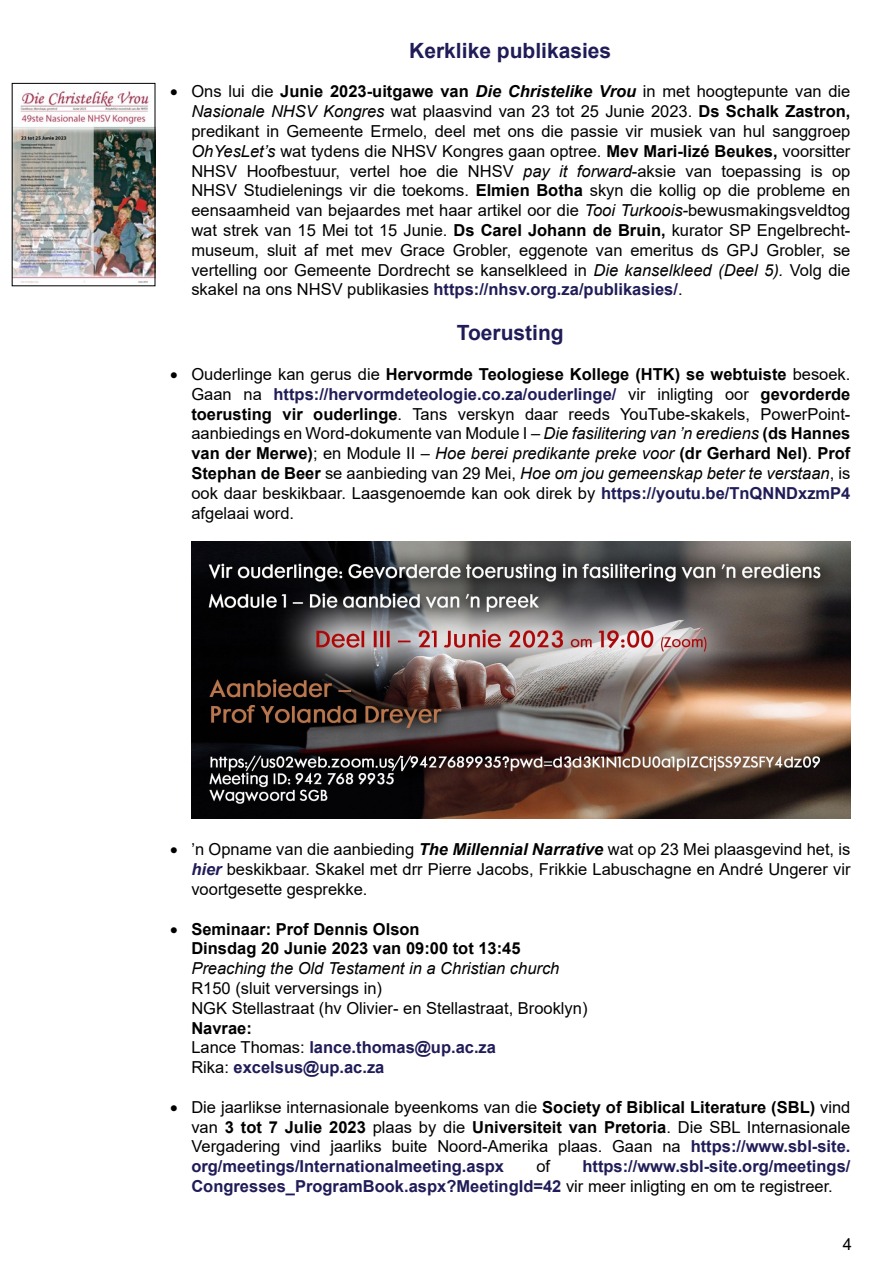
<style>
.page{position:relative;width:893px;height:1263px;background:#fff}
.page>*{position:absolute;margin:0;border:0;box-sizing:border-box;transform-origin:0 0}
.t1{font:700 21px "Arial";color:#201c57}
.t2{font:16.5px/19.8px "Arial";color:#000;text-align:justify}
.t3{font:700 16.5px/19.8px "Arial";color:#201c57}
.t4{font:700 16.5px/19.8px "Arial";color:#000}
.t5{font:italic 16.5px "Arial";color:#000}
.s1{font-weight:700}
.s2{font-weight:700;font-style:italic}
.s3{font-style:italic}
.s4{font-weight:700;color:#201c57}
.s5{font-weight:700;font-style:italic;color:#201c57}
.s6{color:#000}
.s7{font-weight:400;color:#000}
</style>
<div class="page">
<img style="left:14px;top:90px;width:139px;height:193px">
<div style="left:12px;top:83px;width:143px;height:203px;border:1px solid #000"></div>
<img style="left:191px;top:542px;width:659px;height:276px">
<p class="t1" style="left:409px;top:36px;width:203px">Kerklike publikasies</p>
<p class="t2" style="left:191px;top:82px;width:661px;text-indent:-21px">• Ons lui die <span class="s1">Junie 2023-uitgawe van</span> <span class="s2">Die Christelike Vrou</span> in met hoogtepunte van die <span class="s3">Nasionale NHSV Kongres</span> wat plaasvind van 23 tot 25 Junie 2023. <span class="s1">Ds Schalk Zastron, </span>predikant in Gemeente Ermelo, deel met ons die passie vir musiek van hul sanggroep <span class="s3">OhYesLet’s</span> wat tydens die NHSV Kongres gaan optree. <span class="s1">Mev Mari-lizé Beukes,</span> voorsitter NHSV Hoofbestuur, vertel hoe die NHSV <span class="s3">pay it forward</span>-aksie van toepassing is op NHSV Studielenings vir die toekoms. <span class="s1">Elmien Botha</span> skyn die kollig op die probleme en eensaamheid van bejaardes met haar artikel oor die <span class="s3">Tooi Turkoois-</span>bewusmakingsveldtog wat strek van 15 Mei tot 15 Junie. <span class="s1">Ds Carel Johann de Bruin,</span> kurator SP Engelbrecht&shy;museum, sluit af met mev Grace Grobler, eggenote van emeritus ds GPJ Grobler, se vertelling oor Gemeente Dordrecht se kanselkleed in <span class="s3">Die kanselkleed (Deel 5).</span> Volg die skakel na ons NHSV publikasies <span class="s4">https://nhsv.org.za/publikasies/</span>.</p>
<p class="t1" style="left:457px;top:318px;width:108px">Toerusting</p>
<p class="t2" style="left:191px;top:364px;width:661px;text-indent:-21px">• Ouderlinge kan gerus die <span class="s1">Hervormde Teologiese Kollege (HTK) se webtuiste</span> besoek.<br>Gaan na <span class="s4">https://hervormdeteologie.co.za/ouderlinge/</span> vir inligting oor <span class="s1">gevorderde toerusting vir ouderlinge</span>. Tans verskyn daar reeds YouTube-skakels, PowerPoint&shy;aanbiedings en Word-dokumente van Module I – <span class="s3">Die fasilitering van ’n erediens</span> <span class="s1">(ds Hannes van der Merwe)</span>; en Module II – <span class="s3">Hoe berei predikante preke voor</span> <span class="s1">(dr Gerhard Nel)</span>. <span class="s1">Prof Stephan de Beer</span> se aanbieding van 29 Mei, <span class="s3">Hoe om jou gemeenskap beter te verstaan</span>, is ook daar beskikbaar. Laasgenoemde kan ook direk by <span class="s4">https://youtu.be/TnQNNDxzmP4 </span>afgelaai word.</p>
<p class="t2" style="left:191px;top:839px;width:661px;text-indent:-21px">• ’n Opname van die aanbieding <span class="s2">The Millennial Narrative</span> wat op 23 Mei plaasgevind het, is <span class="s5">hier</span> beskikbaar. Skakel met drr Pierre Jacobs, Frikkie Labuschagne en André Ungerer vir voortgesette gesprekke.</p>
<p class="t4" style="left:191px;top:919px;width:331px;text-indent:-21px">• Seminaar: Prof Dennis Olson<br>Dinsdag 20 Junie 2023 van 09:00 tot 13:45</p>
<p class="t5" style="left:191px;top:958px;width:370px">Preaching the Old Testament in a Christian church</p>
<p class="t2" style="left:191px;top:978px;width:398px">R150 (sluit verversings in)<br>NGK Stellastraat (hv Olivier- en Stellastraat, Brooklyn)</p>
<p class="t3" style="left:191px;top:1018px;width:306px"><span class="s6">Navrae:<br></span><span class="s7">Lance Thomas:</span> lance.thomas@up.ac.za<br><span class="s7">Rika:</span> excelsus@up.ac.za</p>
<p class="t2" style="left:191px;top:1097px;width:661px;text-indent:-21px">• Die jaarlikse internasionale byeenkoms van die <span class="s1">Society of Biblical Literature (SBL)</span> vind van <span class="s1">3 tot 7 Julie 2023</span> plaas by die <span class="s1">Universiteit van Pretoria</span>. Die SBL Internasionale Vergadering vind jaarliks buite Noord-Amerika plaas. Gaan na <span class="s4">https://www.sbl-site. org/meetings/Internationalmeeting.aspx</span></p>
<p class="t3" style="left:191px;top:1156px;width:661px;text-indent:391px">https://www.sbl-site.org/meetings/<br>Congresses_ProgramBook.aspx?MeetingId=42 <span class="s7">vir meer inligting en om te registreer.</span></p>
<p class="t2" style="left:536px;top:1156px;width:15px">of</p>
<p class="t2" style="left:843px;top:1234px;width:11px">4</p>
</div>
